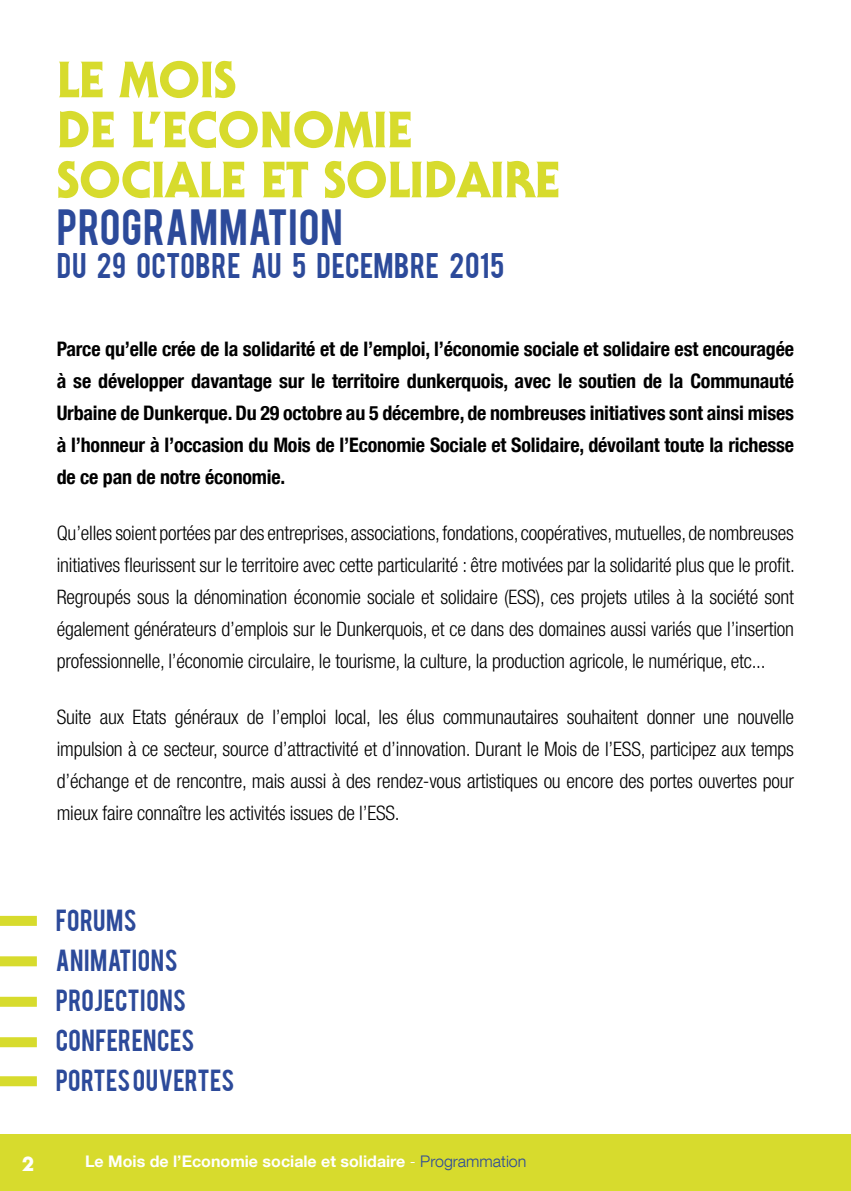
<style>
.page{position:relative;width:851px;height:1191px;background:#fff}
.page>*{position:absolute;margin:0;border:0;box-sizing:border-box;transform-origin:0 0}
.t1{font:800 50px/50px "Serif Gothic";color:#d7db2d}
.t2{font:40px "Bebas";letter-spacing:.02em;color:#2c4a9a}
.t3{font:28px "Bebas";letter-spacing:.02em;color:#2c4a9a}
.t4{font:24px/40px "Bebas";letter-spacing:.015em;color:#2c4a9a}
.t5{font:300 condensed 20px/32px "Helvetica Neue LT Com";letter-spacing:-.01em;color:#000;text-align:justify}
.t6{font:700 condensed 20px/32px "Helvetica Neue LT Com";letter-spacing:-.01em;color:#000;text-align:justify}
.t7{font:800 20px "Serif Gothic";color:#fff}
.t8{font:700 16px "Helvetica Neue LT Com";color:#fff}
.s1{font-weight:300}
.s2{font-weight:300;color:#2c4a9a}
</style>
<div class="page">
<div style="left:0;top:1134px;width:850px;height:57px;background:#d7db2d"></div>
<div style="left:0;top:916px;width:37px;height:10px;background:#d7db2d"></div>
<div style="left:0;top:956px;width:37px;height:10px;background:#d7db2d"></div>
<div style="left:0;top:996px;width:37px;height:10px;background:#d7db2d"></div>
<div style="left:0;top:1037px;width:37px;height:10px;background:#d7db2d"></div>
<div style="left:0;top:1076px;width:37px;height:10px;background:#d7db2d"></div>
<h1 class="t1" style="left:57px;top:53px;width:504px">LE MOIS<br>DE L’ECONOMIE<br>SOCIALE ET SOLIDAIRE</h1>
<h2 class="t2" style="left:57px;top:198px;width:287px">PROGRAMMATION</h2>
<h3 class="t3" style="left:57px;top:245px;width:449px">DU 29 OCTOBRE AU 5 DECEMBRE 2015</h3>
<p class="t6" style="left:57px;top:333px;width:738px">Parce qu’elle crée de la solidarité et de l’emploi, l’économie sociale et solidaire est encouragée à se développer davantage sur le territoire dunkerquois, avec le soutien de la Communauté Urbaine de Dunkerque. Du 29 octobre au 5 décembre, de nombreuses initiatives sont ainsi mises à l’honneur à l’occasion du Mois de l’Economie Sociale et Solidaire, dévoilant toute la richesse de ce pan de notre économie.</p>
<p class="t5" style="left:57px;top:517px;width:739px">Qu’elles soient portées par des entreprises, associations, fondations, coopératives, mutuelles, de nombreuses initiatives fleurissent sur le territoire avec cette particularité : être motivées par la solidarité plus que le profit.<br>Regroupés sous la dénomination économie sociale et solidaire (ESS), ces projets utiles à la société sont également générateurs d’emplois sur le Dunkerquois, et ce dans des domaines aussi variés que l’insertion professionnelle, l’économie circulaire, le tourisme, la culture, la production agricole, le numérique, etc...</p>
<p class="t5" style="left:57px;top:701px;width:738px">Suite aux Etats généraux de l’emploi local, les élus communautaires souhaitent donner une nouvelle impulsion à ce secteur, source d’attractivité et d’innovation. Durant le Mois de l’ESS, participez aux temps d’échange et de rencontre, mais aussi à des rendez-vous artistiques ou encore des portes ouvertes pour mieux faire connaître les activités issues de l’ESS.</p>
<p class="t4" style="left:56px;top:899px;width:180px">FORUMS<br>ANIMATIONS<br>PROJECTIONS<br>CONFERENCES<br>PORTES OUVERTES</p>
<p class="t7" style="left:22px;top:1151px;width:14px">2</p>
<p class="t8" style="left:85px;top:1151px;width:443px">Le Mois de l’Economie sociale et solidaire <span class="s1">-</span> <span class="s2">Programmation</span></p>
</div>
